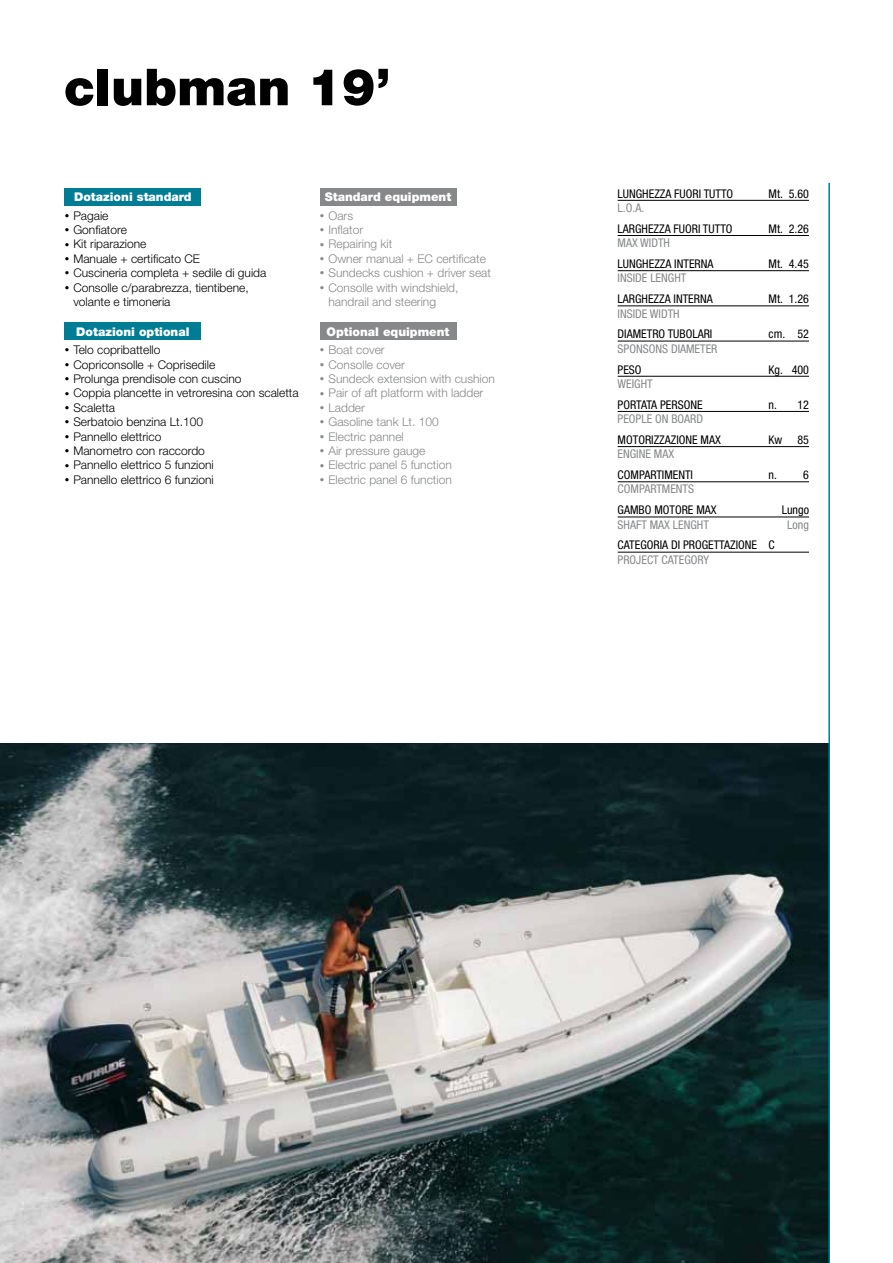
<style>
.page{position:relative;width:893px;height:1263px;background:#fff}
.page>*{position:absolute;margin:0;border:0;box-sizing:border-box;transform-origin:0 0}
.t1{font:900 51px "Helvetica Neue";color:#000}
.t2{font:300 12px/14.4px "Helvetica Neue";color:#000}
.t3{font:300 12px/14.4px "Helvetica Neue";color:#87888a}
.t4{font:condensed 12px "Helvetica Neue";color:#000}
.t5{font:condensed 12px "Helvetica Neue";color:#87888a}
.t6{font:900 12px "Helvetica Neue";color:#fff}
.s1{font-family:"Helvetica";font-size:9px}
</style>
<div class="page">
<img style="left:0;top:743px;width:828px;height:520px">
<div style="left:65px;top:188px;width:136px;height:17px;background:#007c95"></div>
<div style="left:65px;top:323px;width:136px;height:17px;background:#007c95"></div>
<div style="left:320px;top:188px;width:136px;height:17px;background:#87888a"></div>
<div style="left:320px;top:323px;width:136px;height:17px;background:#87888a"></div>
<hr style="left:618px;top:200px;width:191px;height:1px;background:#000">
<hr style="left:618px;top:235px;width:191px;height:1px;background:#000">
<hr style="left:618px;top:270px;width:191px;height:1px;background:#000">
<hr style="left:618px;top:306px;width:191px;height:1px;background:#000">
<hr style="left:618px;top:341px;width:191px;height:1px;background:#000">
<hr style="left:618px;top:376px;width:191px;height:1px;background:#000">
<hr style="left:618px;top:411px;width:191px;height:1px;background:#000">
<hr style="left:618px;top:446px;width:191px;height:1px;background:#000">
<hr style="left:618px;top:481px;width:191px;height:1px;background:#000">
<hr style="left:618px;top:517px;width:191px;height:1px;background:#000">
<hr style="left:618px;top:552px;width:191px;height:1px;background:#000">
<hr style="left:828px;top:183px;width:2px;height:1080px;background:#007c95">
<h1 class="t1" style="left:64px;top:57px;width:328px">clubman 19’</h1>
<p class="t6" style="left:74px;top:190px;width:119px">Dotazioni standard</p>
<p class="t2" style="left:65px;top:208px;width:45px"><span class="s1">•</span> Pagaie</p>
<p class="t2" style="left:65px;top:222px;width:64px"><span class="s1">•</span> Gonfiatore</p>
<p class="t2" style="left:65px;top:237px;width:83px"><span class="s1">•</span> Kit riparazione</p>
<p class="t2" style="left:65px;top:251px;width:137px"><span class="s1">•</span> Manuale + certificato CE</p>
<p class="t2" style="left:65px;top:265px;width:203px"><span class="s1">•</span> Cuscineria completa + sedile di guida</p>
<p class="t2" style="left:73px;top:280px;width:177px;text-indent:-9px"><span class="s1">•</span> Consolle c/parabrezza, tientibene, volante e timoneria</p>
<p class="t6" style="left:76px;top:324px;width:115px">Dotazioni optional</p>
<p class="t2" style="left:65px;top:342px;width:97px"><span class="s1">•</span> Telo copribattello</p>
<p class="t2" style="left:65px;top:357px;width:152px"><span class="s1">•</span> Copriconsolle + Coprisedile</p>
<p class="t2" style="left:65px;top:371px;width:178px"><span class="s1">•</span> Prolunga prendisole con cuscino</p>
<p class="t2" style="left:65px;top:386px;width:235px"><span class="s1">•</span> Coppia plancette in vetroresina con scaletta</p>
<p class="t2" style="left:65px;top:400px;width:52px"><span class="s1">•</span> Scaletta</p>
<p class="t2" style="left:65px;top:414px;width:140px"><span class="s1">•</span> Serbatoio benzina Lt.100</p>
<p class="t2" style="left:65px;top:429px;width:98px"><span class="s1">•</span> Pannello elettrico</p>
<p class="t2" style="left:65px;top:443px;width:142px"><span class="s1">•</span> Manometro con raccordo</p>
<p class="t2" style="left:65px;top:458px;width:150px"><span class="s1">•</span> Pannello elettrico 5 funzioni</p>
<p class="t2" style="left:65px;top:472px;width:150px"><span class="s1">•</span> Pannello elettrico 6 funzioni</p>
<p class="t6" style="left:325px;top:190px;width:128px">Standard equipment</p>
<p class="t3" style="left:320px;top:208px;width:35px"><span class="s1">•</span> Oars</p>
<p class="t3" style="left:320px;top:222px;width:45px"><span class="s1">•</span> Inflator</p>
<p class="t3" style="left:320px;top:237px;width:74px"><span class="s1">•</span> Repairing kit</p>
<p class="t3" style="left:320px;top:251px;width:167px"><span class="s1">•</span> Owner manual + EC certificate</p>
<p class="t3" style="left:320px;top:265px;width:173px"><span class="s1">•</span> Sundecks cushion + driver seat</p>
<p class="t3" style="left:328px;top:280px;width:132px;text-indent:-9px"><span class="s1">•</span> Consolle with windshield, handrail and steering</p>
<p class="t6" style="left:327px;top:324px;width:124px">Optional equipment</p>
<p class="t3" style="left:320px;top:342px;width:66px"><span class="s1">•</span> Boat cover</p>
<p class="t3" style="left:320px;top:357px;width:86px"><span class="s1">•</span> Consolle cover</p>
<p class="t3" style="left:320px;top:371px;width:176px"><span class="s1">•</span> Sundeck extension with cushion</p>
<p class="t3" style="left:320px;top:386px;width:165px"><span class="s1">•</span> Pair of aft platform with ladder</p>
<p class="t3" style="left:320px;top:400px;width:46px"><span class="s1">•</span> Ladder</p>
<p class="t3" style="left:320px;top:414px;width:120px"><span class="s1">•</span> Gasoline tank Lt. 100</p>
<p class="t3" style="left:320px;top:429px;width:85px"><span class="s1">•</span> Electric pannel</p>
<p class="t3" style="left:320px;top:443px;width:107px"><span class="s1">•</span> Air pressure gauge</p>
<p class="t3" style="left:320px;top:458px;width:133px"><span class="s1">•</span> Electric panel 5 function</p>
<p class="t3" style="left:320px;top:472px;width:133px"><span class="s1">•</span> Electric panel 6 function</p>
<p class="t4" style="left:618px;top:186px;width:117px">LUNGHEZZA FUORI TUTTO</p>
<p class="t4" style="left:769px;top:186px;width:42px">MT. 5.60</p>
<p class="t5" style="left:618px;top:201px;width:28px">L.O.A.</p>
<p class="t4" style="left:618px;top:222px;width:116px">LARGHEZZA FUORI TUTTO</p>
<p class="t4" style="left:769px;top:222px;width:42px">MT. 2.26</p>
<p class="t5" style="left:618px;top:236px;width:54px">MAX WIDTH</p>
<p class="t4" style="left:618px;top:257px;width:97px">LUNGHEZZA INTERNA</p>
<p class="t4" style="left:769px;top:257px;width:42px">MT. 4.45</p>
<p class="t5" style="left:618px;top:271px;width:70px">INSIDE LENGHT</p>
<p class="t4" style="left:618px;top:292px;width:97px">LARGHEZZA INTERNA</p>
<p class="t4" style="left:769px;top:292px;width:42px">MT. 1.26</p>
<p class="t5" style="left:618px;top:306px;width:64px">INSIDE WIDTH</p>
<p class="t4" style="left:618px;top:327px;width:96px">DIAMETRO TUBOLARI</p>
<p class="t4" style="left:769px;top:327px;width:42px">CM. 52</p>
<p class="t5" style="left:618px;top:342px;width:101px">SPONSONS DIAMETER</p>
<p class="t4" style="left:618px;top:362px;width:25px">PESO</p>
<p class="t4" style="left:769px;top:362px;width:42px">KG. 400</p>
<p class="t5" style="left:618px;top:377px;width:37px">WEIGHT</p>
<p class="t4" style="left:618px;top:397px;width:86px">PORTATA PERSONE</p>
<p class="t4" style="left:769px;top:397px;width:42px">N. 12</p>
<p class="t5" style="left:618px;top:412px;width:87px">PEOPLE ON BOARD</p>
<p class="t4" style="left:618px;top:433px;width:105px">MOTORIZZAZIONE MAX</p>
<p class="t4" style="left:769px;top:433px;width:15px">KW</p>
<p class="t4" style="left:797px;top:433px;width:13px">85</p>
<p class="t5" style="left:618px;top:447px;width:58px">ENGINE MAX</p>
<p class="t4" style="left:618px;top:468px;width:77px">COMPARTIMENTI</p>
<p class="t4" style="left:769px;top:468px;width:42px">N. 6</p>
<p class="t5" style="left:618px;top:482px;width:78px">COMPARTMENTS</p>
<p class="t4" style="left:618px;top:503px;width:100px">GAMBO MOTORE MAX</p>
<p class="t4" style="left:782px;top:503px;width:29px">LUNGO</p>
<p class="t5" style="left:618px;top:517px;width:93px">SHAFT MAX LENGHT</p>
<p class="t5" style="left:787px;top:517px;width:23px">LONG</p>
<p class="t4" style="left:618px;top:538px;width:159px">CATEGORIA DI PROGETTAZIONE C</p>
<p class="t5" style="left:618px;top:553px;width:93px">PROJECT CATEGORY</p>
</div>
